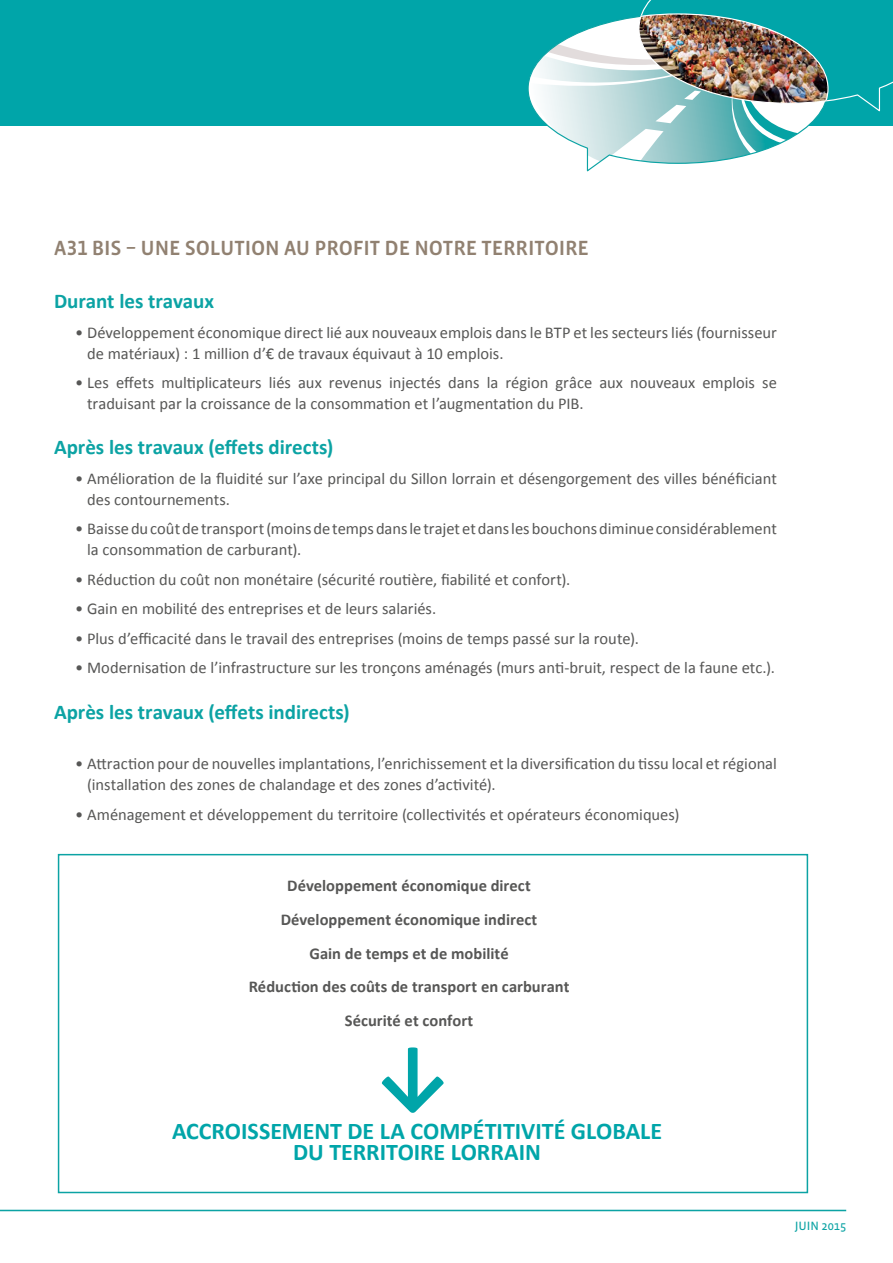
<style>
.page{position:relative;width:893px;height:1263px;background:#fff}
.page>*{position:absolute;margin:0;border:0;box-sizing:border-box;transform-origin:0 0}
.t1{font:700 24px/21px "Calibri";color:#00a5a9;text-align:center}
.t2{font:700 21px "Calibri";color:#0ca3a4}
.t3{font:500 21px "Vista Sans OT";letter-spacing:-.005em;color:#918171}
.t4{font:16.5px/21px "Calibri";color:#575756}
.t5{font:700 16.5px/33.8px "Calibri";color:#575756;text-align:center}
.t6{font:12.3px "Vista Sans OT";color:#0ca3a4}
</style>
<div class="page">
<div style="left:0;top:0;width:893px;height:125px;background:#00a5a9"></div>
<hr style="left:0;top:1210px;width:846px;height:1px;background:#0ca3a4">
<img style="left:528px;top:0;width:365px;height:163px">
<div style="left:58px;top:854px;width:750px;height:339px;border:2px solid #0ca3a4"></div>
<svg style="left:382px;top:1047px;width:62px;height:66px"></svg>
<p class="t3" style="left:54px;top:237px;width:536px">A31 BIS – UNE SOLUTION AU PROFIT DE NOTRE TERRITOIRE</p>
<p class="t2" style="left:54px;top:288px;width:162px">Durant les travaux</p>
<p class="t4" style="left:87px;top:322px;width:691px;text-indent:-12px">• Développement économique direct lié aux nouveaux emplois dans le BTP et les secteurs liés (fournisseur de matériaux) : 1 million d’€ de travaux équivaut à 10 emplois.</p>
<p class="t4" style="left:87px;top:372px;width:691px;text-indent:-12px">• Les effets multiplicateurs liés aux revenus injectés dans la région grâce aux nouveaux emplois se traduisant par la croissance de la consommation et l’augmentation du PIB.</p>
<p class="t2" style="left:54px;top:434px;width:281px">Après les travaux (effets directs)</p>
<p class="t4" style="left:87px;top:468px;width:691px;text-indent:-12px">• Amélioration de la fluidité sur l’axe principal du Sillon lorrain et désengorgement des villes bénéficiant des contournements.</p>
<p class="t4" style="left:87px;top:518px;width:691px;text-indent:-12px">• Baisse du coût de transport (moins de temps dans le trajet et dans les bouchons diminue considérablement la consommation de carburant).</p>
<p class="t4" style="left:75px;top:569px;width:497px">• Réduction du coût non monétaire (sécurité routière, fiabilité et confort).</p>
<p class="t4" style="left:75px;top:598px;width:363px">• Gain en mobilité des entreprises et de leurs salariés.</p>
<p class="t4" style="left:75px;top:628px;width:565px">• Plus d’efficacité dans le travail des entreprises (moins de temps passé sur la route).</p>
<p class="t4" style="left:75px;top:657px;width:701px">• Modernisation de l’infrastructure sur les tronçons aménagés (murs anti-bruit, respect de la faune etc.).</p>
<p class="t2" style="left:54px;top:698px;width:297px">Après les travaux (effets indirects)</p>
<p class="t4" style="left:87px;top:753px;width:691px;text-indent:-12px">• Attraction pour de nouvelles implantations, l’enrichissement et la diversification du tissu local et régional (installation des zones de chalandage et des zones d’activité).</p>
<p class="t4" style="left:75px;top:804px;width:606px">• Aménagement et développement du territoire (collectivités et opérateurs économiques)</p>
<p class="t5" style="left:249px;top:869px;width:322px">Développement économique direct<br>Développement économique indirect<br>Gain de temps et de mobilité<br>Réduction des coûts de transport en carburant<br>Sécurité et confort</p>
<h1 class="t1" style="left:172px;top:1120px;width:491px">ACCROISSEMENT DE LA COMPÉTITIVITÉ GLOBALE<br>DU TERRITOIRE LORRAIN</h1>
<p class="t6" style="left:795px;top:1220px;width:53px">JUIN 2015</p>
</div>
